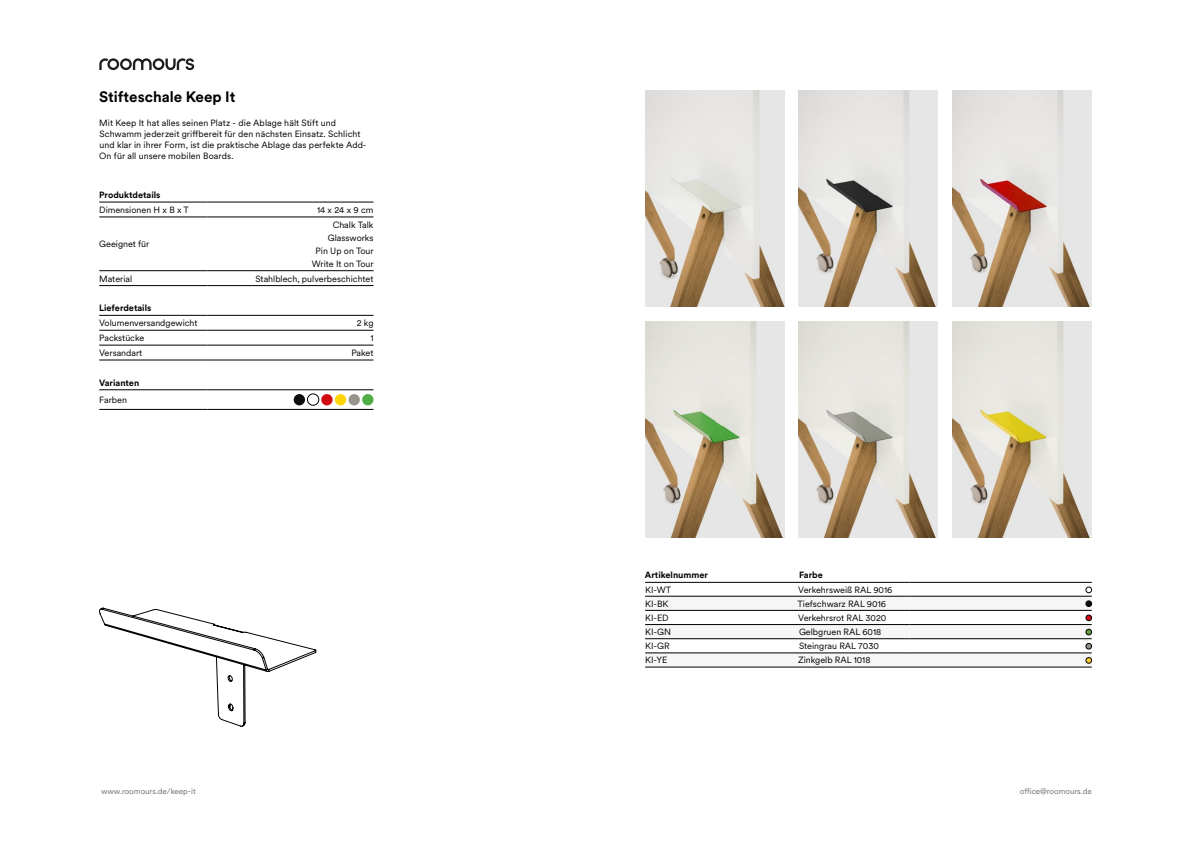
<style>
.page{position:relative;width:1191px;height:842px;background:#fff}
.page>*{position:absolute;margin:0;border:0;box-sizing:border-box;transform-origin:0 0}
.t1{font:700 15px "Circular XX";color:#000}
.t2{font:9px/11px "Circular XX";color:#000}
.t3{font:700 9px "Circular XX";color:#000}
.t4{font:8px "Circular XX";color:#706f6f}
</style>
<div class="page">
<svg style="left:99px;top:58px;width:95px;height:12px"></svg>
<img style="left:645px;top:91px;width:139px;height:215px">
<img style="left:645px;top:321px;width:139px;height:216px">
<img style="left:799px;top:91px;width:139px;height:215px">
<img style="left:799px;top:321px;width:139px;height:216px">
<img style="left:952px;top:91px;width:139px;height:215px">
<img style="left:952px;top:321px;width:139px;height:216px">
<svg style="left:99px;top:608px;width:217px;height:118px"></svg>
<hr style="left:99px;top:217px;width:109px;height:1px;background:#000">
<hr style="left:208px;top:217px;width:165px;height:1px;background:#000">
<hr style="left:99px;top:270px;width:109px;height:1px;background:#000">
<hr style="left:208px;top:270px;width:165px;height:1px;background:#000">
<hr style="left:99px;top:285px;width:109px;height:1px;background:#000">
<hr style="left:208px;top:285px;width:165px;height:1px;background:#000">
<hr style="left:99px;top:330px;width:109px;height:1px;background:#000">
<hr style="left:208px;top:330px;width:165px;height:1px;background:#000">
<hr style="left:99px;top:345px;width:109px;height:1px;background:#000">
<hr style="left:208px;top:345px;width:165px;height:1px;background:#000">
<hr style="left:99px;top:360px;width:109px;height:1px;background:#000">
<hr style="left:208px;top:360px;width:165px;height:1px;background:#000">
<hr style="left:99px;top:409px;width:109px;height:1px;background:#000">
<hr style="left:208px;top:409px;width:165px;height:1px;background:#000">
<hr style="left:99px;top:202px;width:109px;height:1px;background:#000">
<hr style="left:208px;top:202px;width:165px;height:1px;background:#000">
<hr style="left:99px;top:315px;width:109px;height:1px;background:#000">
<hr style="left:208px;top:315px;width:165px;height:1px;background:#000">
<hr style="left:99px;top:389px;width:109px;height:1px;background:#000">
<hr style="left:208px;top:389px;width:165px;height:1px;background:#000">
<div style="left:294px;top:394px;width:11px;height:11px;background:#0e0e10;border-radius:50%"></div>
<div style="left:307px;top:394px;width:12px;height:11px;border:1px solid #000;border-radius:50%"></div>
<div style="left:321px;top:394px;width:11px;height:11px;background:#d20a11;border-radius:50%"></div>
<div style="left:335px;top:394px;width:11px;height:11px;background:#ffd500;border-radius:50%"></div>
<div style="left:348px;top:394px;width:12px;height:11px;background:#96948b;border-radius:50%"></div>
<div style="left:362px;top:394px;width:11px;height:11px;background:#50af47;border-radius:50%"></div>
<hr style="left:645px;top:667px;width:154px;height:1px;background:#000">
<hr style="left:799px;top:667px;width:110px;height:1px;background:#000">
<hr style="left:909px;top:667px;width:182px;height:1px;background:#000">
<svg style="left:645px;top:582px;width:446px;height:85px"></svg>
<h1 class="t1" style="left:99px;top:86px;width:138px">Stifteschale Keep It</h1>
<p class="t2" style="left:99px;top:117px;width:269px">Mit Keep It hat alles seinen Platz - die Ablage hält Stift und Schwamm jederzeit griffbereit für den nächsten Einsatz. Schlicht und klar in ihrer Form, ist die praktische Ablage das perfekte Add-On für all unsere mobilen Boards.</p>
<p class="t3" style="left:99px;top:189px;width:63px">Produktdetails</p>
<p class="t2" style="left:99px;top:204px;width:91px">Dimensionen H x B x T</p>
<p class="t2" style="left:317px;top:204px;width:58px">14 x 24 x 9 cm</p>
<p class="t2" style="left:99px;top:238px;width:52px">Geeignet für</p>
<p class="t2" style="left:312px;top:218px;width:63px;line-height:13px;text-align:right">Chalk Talk<br>Glassworks<br>Pin Up on Tour<br>Write It on Tour</p>
<p class="t2" style="left:99px;top:272px;width:35px">Material</p>
<p class="t2" style="left:255px;top:272px;width:119px">Stahlblech, pulverbeschichtet</p>
<p class="t3" style="left:99px;top:302px;width:54px">Lieferdetails</p>
<p class="t2" style="left:99px;top:317px;width:100px">Volumenversandgewicht</p>
<p class="t2" style="left:357px;top:317px;width:18px">2 kg</p>
<p class="t2" style="left:99px;top:332px;width:47px">Packstücke</p>
<p class="t2" style="left:370px;top:332px;width:5px">1</p>
<p class="t2" style="left:99px;top:347px;width:45px">Versandart</p>
<p class="t2" style="left:351px;top:347px;width:24px">Paket</p>
<p class="t3" style="left:99px;top:376px;width:42px">Varianten</p>
<p class="t2" style="left:99px;top:394px;width:29px">Farben</p>
<p class="t3" style="left:645px;top:569px;width:64px">Artikelnummer</p>
<p class="t3" style="left:799px;top:569px;width:25px">Farbe</p>
<p class="t2" style="left:645px;top:584px;width:28px">KI-WT</p>
<p class="t2" style="left:798px;top:584px;width:96px">Verkehrsweiß RAL 9016</p>
<p class="t2" style="left:645px;top:598px;width:25px">KI-BK</p>
<p class="t2" style="left:797px;top:598px;width:90px">Tiefschwarz RAL 9016</p>
<p class="t2" style="left:645px;top:612px;width:25px">KI-ED</p>
<p class="t2" style="left:798px;top:612px;width:90px">Verkehrsrot RAL 3020</p>
<p class="t2" style="left:645px;top:626px;width:27px">KI-GN</p>
<p class="t2" style="left:799px;top:626px;width:84px">Gelbgruen RAL 6018</p>
<p class="t2" style="left:645px;top:640px;width:26px">KI-GR</p>
<p class="t2" style="left:799px;top:640px;width:81px">Steingrau RAL 7030</p>
<p class="t2" style="left:645px;top:654px;width:24px">KI-YE</p>
<p class="t2" style="left:798px;top:654px;width:74px">Zinkgelb RAL 1018</p>
<p class="t4" style="left:101px;top:785px;width:96px">www.roomours.de/keep-it</p>
<p class="t4" style="left:1019px;top:785px;width:73px">office@roomours.de</p>
</div>
